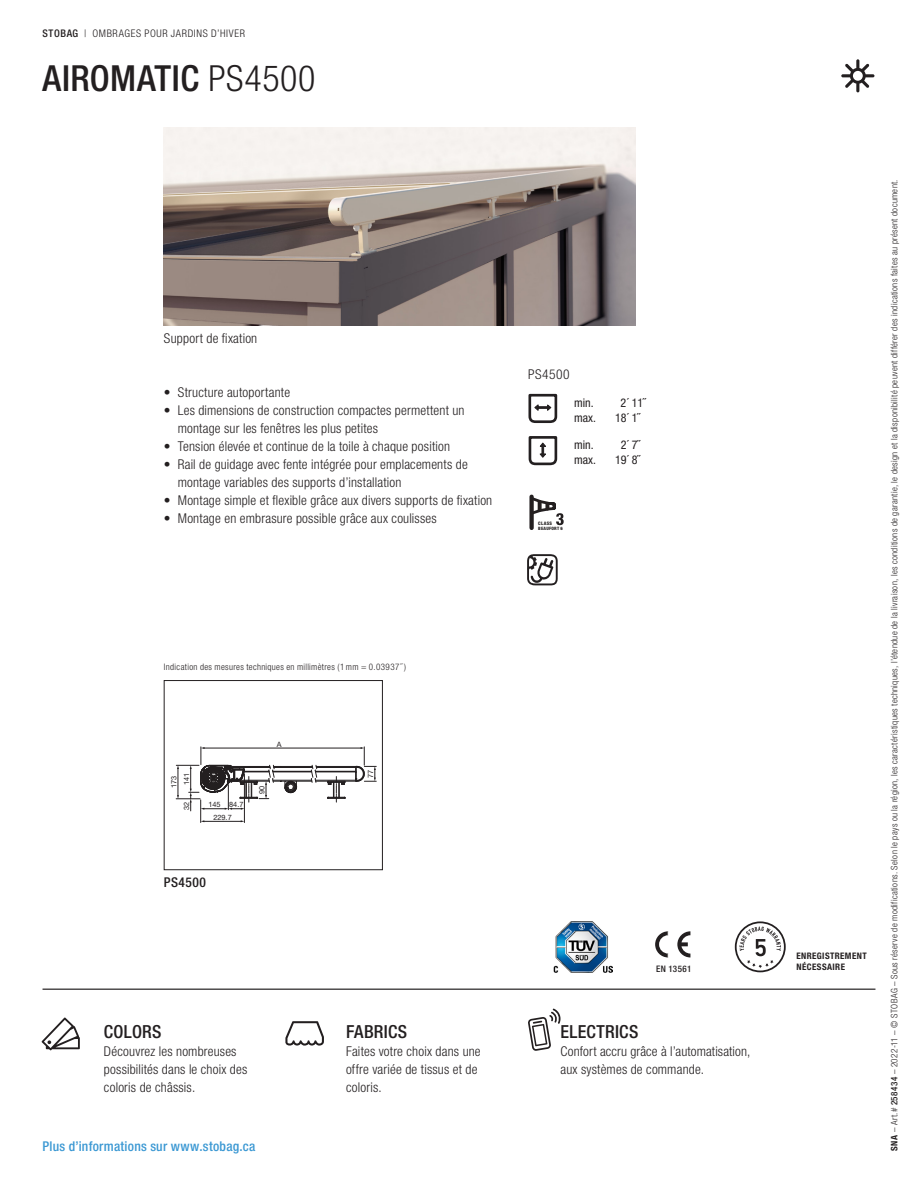
<style>
.page{position:relative;width:918px;height:1188px;background:#fff}
.page>*{position:absolute;margin:0;border:0;box-sizing:border-box;transform-origin:0 0}
.t1{font:500 condensed 36px "Helvetica Neue LT Pro";letter-spacing:.01em;color:#231f20}
.t2{font:500 condensed 18px "Helvetica Neue LT Pro";letter-spacing:.02em;color:#231f20}
.t3{font:300 condensed 13.5px/18px "Helvetica Neue LT Pro";letter-spacing:.015em;color:#231f20}
.t4{font:500 condensed 13.5px "Helvetica Neue LT Pro";letter-spacing:.02em;color:#3b98d3}
.t5{font:500 condensed 13.5px "Helvetica Neue LT Pro";letter-spacing:.035em;color:#231f20}
.t6{font:condensed 12px "Helvetica Neue LT Pro";color:#231f20}
.t7{font:300 condensed 10.5px "Helvetica Neue LT Pro";letter-spacing:.065em;color:#231f20}
.t8{font:300 condensed 9px "Helvetica Neue LT Pro";letter-spacing:.035em;color:#231f20}
.t9{font:700 condensed 9px/11.2px "Helvetica Neue LT Pro";letter-spacing:.045em;color:#231f20}
.t10{font:500 condensed 9px "Helvetica Neue LT Pro";letter-spacing:.045em;color:#231f20}
.t11{font:7.35px/12.6px "Helvetica Neue LT Pro";color:#231f20}
.t12{font:800 condensed 4.8px "Helvetica Neue LT Pro";letter-spacing:.075em;color:#231f20}
.t13{font:800 condensed 4.5px "Helvetica Neue LT Pro";letter-spacing:.05em;color:#231f20}
.s1{font-weight:500}
.s2{font-weight:300}
.s3{font-weight:700}
</style>
<div class="page">
<svg style="left:841px;top:59px;width:33px;height:33px"></svg>
<svg style="left:528px;top:394px;width:30px;height:29px"></svg>
<svg style="left:528px;top:436px;width:30px;height:30px"></svg>
<hr style="left:43px;top:989px;width:832px;height:1px;background:#231f20">
<svg style="left:42px;top:1018px;width:38px;height:32px"></svg>
<svg style="left:528px;top:1008px;width:33px;height:43px"></svg>
<svg style="left:285px;top:1021px;width:39px;height:25px"></svg>
<svg style="left:527px;top:554px;width:31px;height:31px"></svg>
<img style="left:201px;top:127px;width:434px;height:198px">
<div style="left:529px;top:497px;width:5px;height:31px;background:#231f20"></div>
<svg style="left:529px;top:495px;width:35px;height:30px"></svg>
<svg style="left:163px;top:127px;width:38px;height:657px"></svg>
<svg style="left:176px;top:199px;width:200px;height:624px"></svg>
<div style="left:164px;top:680px;width:219px;height:190px;border:1px solid #231f20"></div>
<svg style="left:655px;top:931px;width:14px;height:26px"></svg>
<svg style="left:677px;top:931px;width:13px;height:26px"></svg>
<svg style="left:735px;top:921px;width:51px;height:51px"></svg>
<img style="left:554px;top:921px;width:58px;height:52px">
<p class="t7" style="left:43px;top:28px;width:204px"><span class="s1">STOBAG</span> | OMBRAGES POUR JARDINS D’HIVER</p>
<h1 class="t1" style="left:43px;top:57px;width:275px">AIROMATIC <span class="s2">PS4500</span></h1>
<p class="t3" style="left:164px;top:330px;width:95px">Support de fixation</p>
<p class="t3" style="left:164px;top:384px;width:128px">• Structure autoportante</p>
<p class="t3" style="left:178px;top:402px;width:288px;text-indent:-14px">• Les dimensions de construction compactes permettent un montage sur les fenêtres les plus petites</p>
<p class="t3" style="left:164px;top:438px;width:288px">• Tension élevée et continue de la toile à chaque position</p>
<p class="t3" style="left:178px;top:456px;width:292px;text-indent:-14px">• Rail de guidage avec fente intégrée pour emplacements de montage variables des supports d’installation</p>
<p class="t3" style="left:164px;top:492px;width:330px">• Montage simple et flexible grâce aux divers supports de fixation</p>
<p class="t3" style="left:164px;top:510px;width:274px">• Montage en embrasure possible grâce aux coulisses</p>
<p class="t3" style="left:528px;top:366px;width:43px">PS4500</p>
<p class="t6" style="left:574px;top:396px;width:21px">min.</p>
<p class="t6" style="left:621px;top:396px;width:27px">2´ 11˝</p>
<p class="t6" style="left:574px;top:411px;width:23px">max.</p>
<p class="t6" style="left:615px;top:411px;width:27px">18´ 1˝</p>
<p class="t6" style="left:574px;top:438px;width:21px">min.</p>
<p class="t6" style="left:621px;top:438px;width:21px">2´ 7˝</p>
<p class="t6" style="left:574px;top:453px;width:23px">max.</p>
<p class="t6" style="left:615px;top:453px;width:27px">19´ 8˝</p>
<p class="t12" style="left:538px;top:520px;width:15px">CLASS</p>
<p class="t13" style="left:538px;top:526px;width:26px">BEAUFORT 6</p>
<p class="t8" style="left:164px;top:662px;width:244px">Indication des mesures techniques en millimètres (1mm = 0.03937˝ )</p>
<p class="t11" style="left:180px;top:785px;width:14px;rotate:-90deg">141</p>
<p class="t11" style="left:180px;top:810px;width:10px;rotate:-90deg">32</p>
<p class="t11" style="left:167px;top:788px;width:14px;rotate:-90deg">173</p>
<p class="t11" style="left:213px;top:798px;width:32px;text-indent:-5px">145 84.7<br>229.7</p>
<p class="t11" style="left:277px;top:738px;width:6px">A</p>
<p class="t11" style="left:255px;top:794px;width:10px;rotate:-90deg">90</p>
<p class="t5" style="left:164px;top:874px;width:44px">PS4500</p>
<h2 class="t2" style="left:104px;top:1021px;width:59px">COLORS</h2>
<p class="t3" style="left:104px;top:1042px;width:145px">Découvrez les nombreuses possibilités dans le choix des coloris de châssis.</p>
<p class="t4" style="left:43px;top:1138px;width:214px">Plus d’informations sur www.stobag.ca</p>
<p class="t11" style="left:364px;top:778px;width:10px;rotate:-90deg">77</p>
<h2 class="t2" style="left:346px;top:1021px;width:63px">FABRICS</h2>
<p class="t3" style="left:346px;top:1042px;width:136px">Faites votre choix dans une offre variée de tissus et de coloris.</p>
<p class="t10" style="left:656px;top:963px;width:37px">EN 13561</p>
<h2 class="t2" style="left:560px;top:1021px;width:79px">ELECTRICS</h2>
<p class="t3" style="left:560px;top:1042px;width:191px">Confort accru grâce à l’automatisation, aux systèmes de commande.</p>
<p class="t9" style="left:797px;top:950px;width:72px">ENREGISTREMENT<br>NÉCESSAIRE</p>
<p class="t8" style="left:889px;top:1151px;width:973px;rotate:-90deg"><span class="s3">SNA</span> – Art.# <span class="s1">258434</span> – 2022-11 – © STOBAG – Sous réserve de modifications. Selon le pays ou la région, les caractéristiques techniques, l’étendue de la livraison, les conditions de garantie, le design et la disponibilité peuvent différer des indications faites au présent document.</p>
</div>
